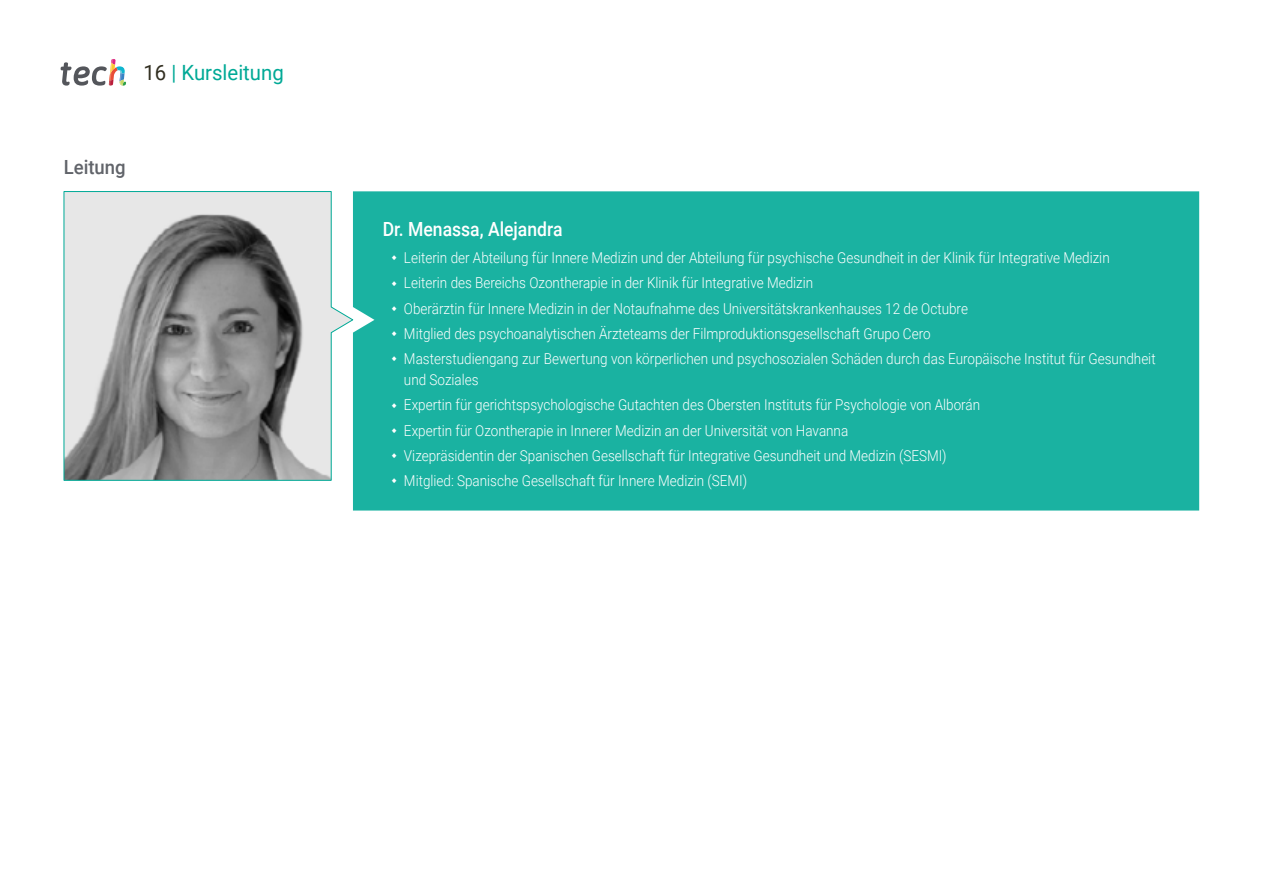
<style>
.page{position:relative;width:1263px;height:893px;background:#fff}
.page>*{position:absolute;margin:0;border:0;box-sizing:border-box;transform-origin:0 0}
.t1{font:21px "Roboto";color:#00a996}
.t2{font:500 19.5px "Roboto";color:#fff;scale:.9 1}
.t3{font:500 19.5px "Roboto";color:#61646a;scale:.95 1}
.t4{font:300 15px/25.2px "Roboto";color:#fff;scale:.9 1}
.s1{color:#312e20}
</style>
<div class="page">
<svg style="left:61px;top:59px;width:65px;height:27px"></svg>
<div style="left:353px;top:191px;width:846px;height:320px;background:#1ab2a1"></div>
<svg style="left:63px;top:191px;width:291px;height:290px;background:#abadad"></svg>
<svg style="left:392px;top:255px;width:5px;height:5px"></svg>
<svg style="left:392px;top:281px;width:5px;height:5px"></svg>
<svg style="left:392px;top:306px;width:5px;height:5px"></svg>
<svg style="left:392px;top:331px;width:5px;height:5px"></svg>
<svg style="left:392px;top:356px;width:5px;height:5px"></svg>
<svg style="left:392px;top:403px;width:5px;height:5px"></svg>
<svg style="left:392px;top:428px;width:5px;height:5px"></svg>
<svg style="left:392px;top:453px;width:5px;height:5px"></svg>
<svg style="left:392px;top:478px;width:5px;height:5px"></svg>
<h1 class="t1" style="left:144px;top:57px;width:142px"><span class="s1">16</span> | Kursleitung</h1>
<h2 class="t3" style="left:64px;top:154px;width:67px">Leitung</h2>
<h2 class="t2" style="left:383px;top:215px;width:201px">Dr. Menassa, Alejandra</h2>
<p class="t4" style="left:404px;top:244px;width:837px">Leiterin der Abteilung für Innere Medizin und der Abteilung für psychische Gesundheit in der Klinik für Integrative Medizin Leiterin des Bereichs Ozontherapie in der Klinik für Integrative Medizin<br>Oberärztin für Innere Medizin in der Notaufnahme des Universitätskrankenhauses 12 de Octubre<br>Mitglied des psychoanalytischen Ärzteteams der Filmproduktionsgesellschaft Grupo Cero<br>Masterstudiengang zur Bewertung von körperlichen und psychosozialen Schäden durch das Europäische Institut für Gesundheit</p>
<p class="t4" style="left:404px;top:367px;width:642px">und Soziales<br>Expertin für gerichtspsychologische Gutachten des Obersten Instituts für Psychologie von Alborán Expertin für Ozontherapie in Innerer Medizin an der Universität von Havanna<br>Vizepräsidentin der Spanischen Gesellschaft für Integrative Gesundheit und Medizin (SESMI)<br>Mitglied: Spanische Gesellschaft für Innere Medizin (SEMI)</p>
</div>
